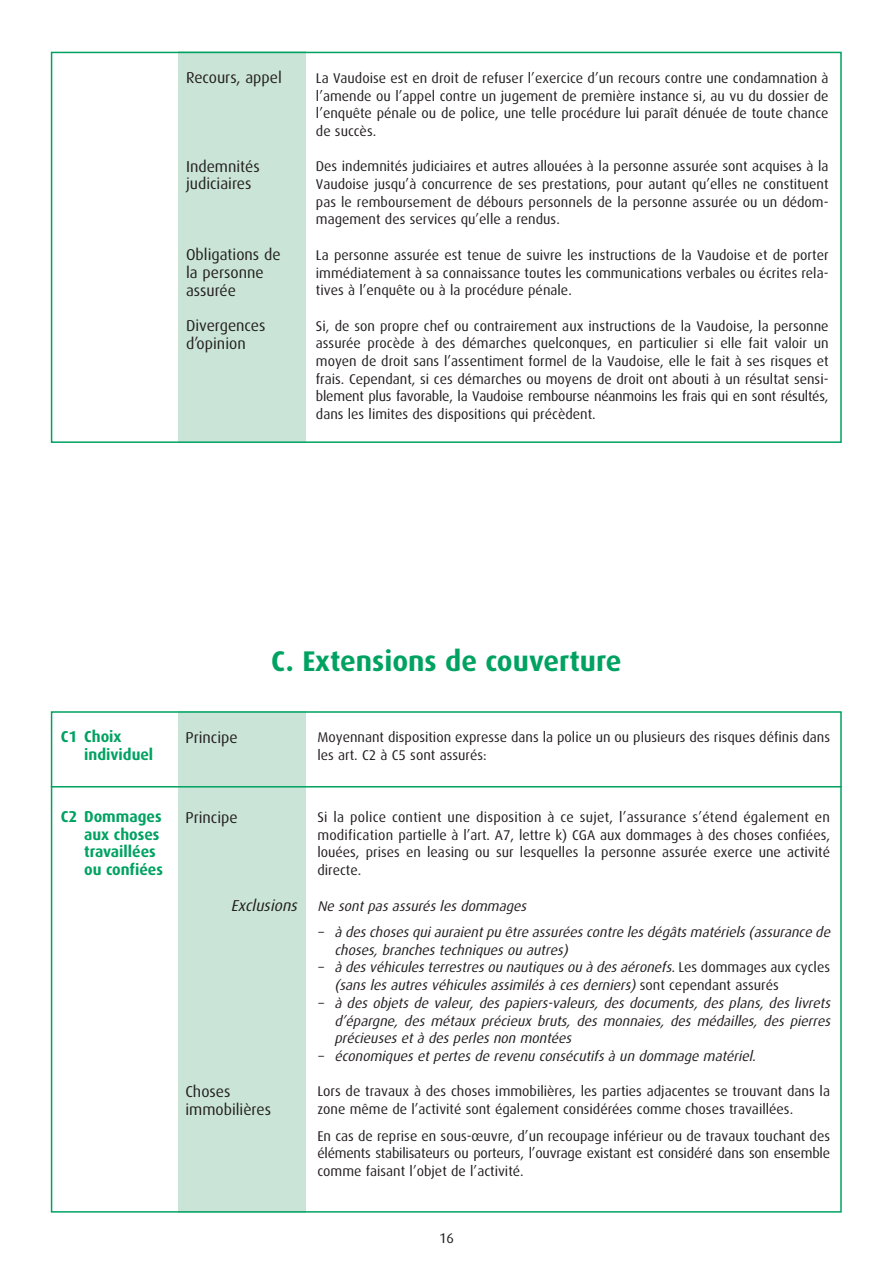
<style>
.page{position:relative;width:893px;height:1263px;background:#fff}
.page>*{position:absolute;margin:0;border:0;box-sizing:border-box;transform-origin:0 0}
.t1{font:700 28.5px "Dax";color:#00a261}
.t2{font:15.75px/17.7px "Dax";color:#231f20}
.t3{font:700 15.75px/17.7px "Dax";color:#00a261}
.t4{font:italic 15.75px "Dax";color:#231f20}
.t5{font:14.1px/17.7px "Dax";color:#231f20;text-align:justify}
.t6{font:italic 14.1px/17.7px "Dax";color:#231f20}
.s1{font-style:normal}
</style>
<div class="page">
<div style="left:178px;top:711px;width:128px;height:501px;background:#cae5d7"></div>
<hr style="left:51px;top:786px;width:791px;height:1px;background:#00a261">
<div style="left:178px;top:52px;width:128px;height:391px;background:#cae5d7"></div>
<div style="left:51px;top:52px;width:791px;height:391px;border:2px solid #00a261"></div>
<p class="t2" style="left:186px;top:70px;width:97px">Recours, appel</p>
<p class="t2" style="left:186px;top:158px;width:75px">Indemnités judiciaires</p>
<p class="t2" style="left:186px;top:247px;width:96px">Obligations de la personne assurée</p>
<p class="t2" style="left:186px;top:318px;width:81px">Divergences d’opinion</p>
<p class="t5" style="left:316px;top:70px;width:514px">La Vaudoise est en droit de refuser l’exercice d’un recours contre une condamnation à l’amende ou l’appel contre un jugement de première instance si, au vu du dossier de l’enquête pénale ou de police, une telle procédure lui paraît dénuée de toute chance de succès.</p>
<p class="t5" style="left:316px;top:158px;width:514px">Des indemnités judiciaires et autres allouées à la personne assurée sont acquises à la Vaudoise jusqu’à concurrence de ses prestations, pour autant qu’elles ne constituent pas le remboursement de débours personnels de la personne assurée ou un dédom&shy;magement des services qu’elle a rendus.</p>
<p class="t5" style="left:316px;top:247px;width:514px">La personne assurée est tenue de suivre les instructions de la Vaudoise et de porter immédiatement à sa connaissance toutes les communications verbales ou écrites rela&shy;tives à l’enquête ou à la procédure pénale.</p>
<p class="t5" style="left:316px;top:318px;width:514px">Si, de son propre chef ou contrairement aux instructions de la Vaudoise, la personne assurée procède à des démarches quelconques, en particulier si elle fait valoir un moyen de droit sans l’assentiment formel de la Vaudoise, elle le fait à ses risques et frais. Cependant, si ces démarches ou moyens de droit ont abouti à un résultat sensi&shy;blement plus favorable, la Vaudoise rembourse néanmoins les frais qui en sont résultés, dans les limites des dispositions qui précèdent.</p>
<p class="t3" style="left:84px;top:729px;width:71px;text-indent:-23px">C1 Choix individuel</p>
<p class="t3" style="left:84px;top:809px;width:80px;text-indent:-23px">C2 Dommages aux choses travaillées ou confiées</p>
<p class="t2" style="left:185px;top:729px;width:54px">Principe</p>
<h1 class="t1" style="left:271px;top:649px;width:352px">C. Extensions de couverture</h1>
<p class="t5" style="left:317px;top:729px;width:514px">Moyennant disposition expresse dans la police un ou plusieurs des risques définis dans les art. C2 à C5 sont assurés:</p>
<p class="t2" style="left:185px;top:809px;width:54px">Principe</p>
<p class="t4" style="left:231px;top:899px;width:71px">Exclusions</p>
<p class="t2" style="left:185px;top:1083px;width:87px">Choses immobilières</p>
<p class="t5" style="left:317px;top:809px;width:514px">Si la police contient une disposition à ce sujet, l’assurance s’étend également en modification partielle à l’art. A7, lettre k) CGA aux dommages à des choses confiées, louées, prises en leasing ou sur lesquelles la personne assurée exerce une activité directe.</p>
<p class="t6" style="left:317px;top:898px;width:213px">Ne sont pas assurés les dommages</p>
<p class="t6" style="left:334px;top:924px;width:500px;text-indent:-17px">– à des choses quiauraientpu être assurées contre les dégâts matériels (assurance de choses, branches techniques ou autres)</p>
<p class="t6" style="left:334px;top:959px;width:497px;text-indent:-17px">– à des véhicules terrestres ou nautiques ou à des aéronefs.<span class="s1">L e s d o m m a g e s a u x c y c l e s </span>(sans les autres véhicules assimilés à ces derniers) <span class="s1">s o n t c e p e n d a n t a s s u r é s</span></p>
<p class="t6" style="left:334px;top:995px;width:500px;text-align:justify;text-indent:-17px">– à des objets de valeur, des papiers-valeurs, des documents, des plans, des livrets d’épargne, des métaux précieux bruts, des monnaies, des médailles, des pierres précieuses et à des perles non montées</p>
<p class="t6" style="left:317px;top:1048px;width:443px">– économiques et pertes de revenu consécutifs à un dommage matériel.</p>
<p class="t5" style="left:317px;top:1083px;width:514px">Lors de travaux à des choses immobilières, les parties adjacentes se trouvant dans la zone même de l’activité sont également considérées comme choses travaillées.</p>
<p class="t5" style="left:317px;top:1128px;width:514px">En cas de reprise en sous-œuvre, d’un recoupage inférieur ou de travaux touchant des éléments stabilisateurs ou porteurs, l’ouvrage existant est considéré dans son ensemble comme faisant l’objet de l’activité.</p>
<p class="t5" style="left:439px;top:1230px;width:16px">16</p>
</div>
